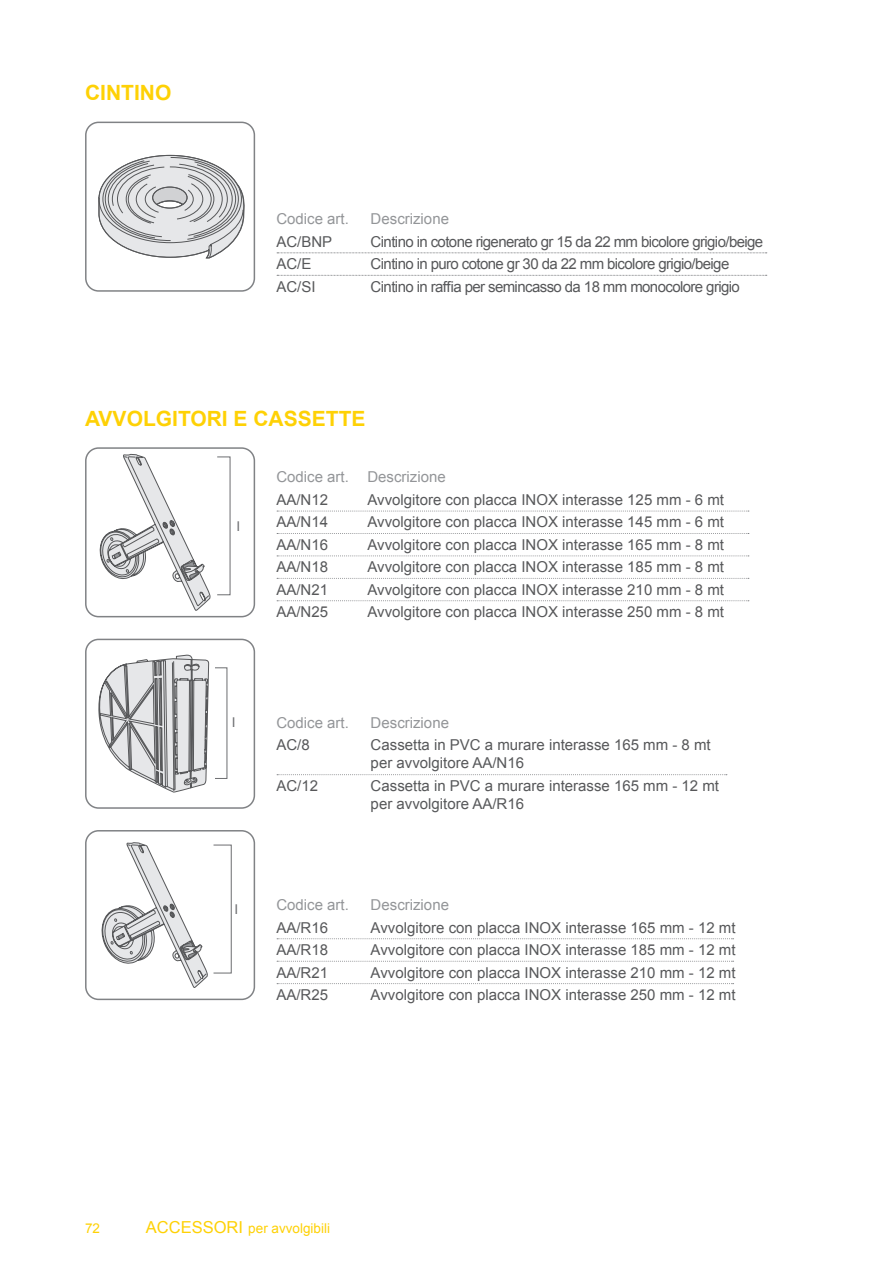
<style>
.page{position:relative;width:893px;height:1263px;background:#fff}
.page>*{position:absolute;margin:0;border:0;box-sizing:border-box;transform-origin:0 0}
.t1{font:700 21px "Arial";color:#fed105}
.t2{font:15px/22.5px "Arial";color:#57585a;text-align:justify}
.t3{font:15px "Arial";letter-spacing:-.04em;color:#57585a}
.t4{font:15px "Arial";color:#939598}
.t5{font:13.5px "Arial";color:#fed105}
.t6{font:13.5px "Arial";color:#6c6d70}
.s1{font-size:16.5px}
</style>
<div class="page">
<div style="left:85px;top:122px;width:170px;height:170px;border:2px solid #808285;border-radius:13px"></div>
<svg style="left:98px;top:155px;width:147px;height:103px"></svg>
<svg style="left:277px;top:252px;width:490px;height:1px"></svg>
<svg style="left:277px;top:275px;width:490px;height:1px"></svg>
<svg style="left:98px;top:654px;width:111px;height:138px"></svg>
<div style="left:85px;top:639px;width:170px;height:170px;border:2px solid #808285;border-radius:13px"></div>
<svg style="left:277px;top:774px;width:450px;height:1px"></svg>
<div style="left:85px;top:830px;width:170px;height:170px;border:2px solid #808285;border-radius:13px"></div>
<svg style="left:101px;top:842px;width:107px;height:146px"></svg>
<svg style="left:277px;top:938px;width:457px;height:1px"></svg>
<svg style="left:277px;top:961px;width:457px;height:1px"></svg>
<svg style="left:277px;top:983px;width:457px;height:1px"></svg>
<div style="left:85px;top:447px;width:170px;height:170px;border:2px solid #808285;border-radius:13px"></div>
<svg style="left:99px;top:454px;width:112px;height:157px"></svg>
<svg style="left:277px;top:511px;width:472px;height:1px"></svg>
<svg style="left:277px;top:533px;width:472px;height:1px"></svg>
<svg style="left:277px;top:555px;width:472px;height:1px"></svg>
<svg style="left:277px;top:600px;width:472px;height:1px"></svg>
<svg style="left:277px;top:578px;width:472px;height:1px"></svg>
<p class="t1" style="left:85px;top:79px;width:88px">CINTINO</p>
<p class="t4" style="left:276px;top:209px;width:74px">Codice art.</p>
<p class="t2" style="left:276px;top:230px;width:57px">AC/BNP</p>
<p class="t2" style="left:276px;top:253px;width:37px">AC/E</p>
<p class="t2" style="left:276px;top:275px;width:41px">AC/SI</p>
<p class="t4" style="left:371px;top:209px;width:80px">Descrizione</p>
<p class="t3" style="left:371px;top:232px;width:394px">Cintino in cotone rigenerato gr 15 da 22 mm bicolore grigio/beige</p>
<p class="t3" style="left:371px;top:254px;width:360px">Cintino in puro cotone gr 30 da 22 mm bicolore grigio/beige</p>
<p class="t3" style="left:371px;top:277px;width:371px">Cintino in raffia per semincasso da 18 mm monocolore grigio</p>
<p class="t1" style="left:85px;top:405px;width:282px">AVVOLGITORI E CASSETTE</p>
<p class="t6" style="left:236px;top:517px;width:5px">I</p>
<p class="t4" style="left:276px;top:467px;width:74px">Codice art.</p>
<p class="t2" style="left:276px;top:488px;width:53px">AA/N12<br>AA/N14<br>AA/N16<br>AA/N18<br>AA/N21</p>
<p class="t2" style="left:276px;top:601px;width:53px">AA/N25</p>
<p class="t4" style="left:367px;top:467px;width:80px">Descrizione</p>
<p class="t2" style="left:367px;top:488px;width:358px">Avvolgitore con placca INOX interasse 125 mm - 6 mt</p>
<p class="t2" style="left:367px;top:511px;width:358px">Avvolgitore con placca INOX interasse 145 mm - 6 mt</p>
<p class="t2" style="left:367px;top:533px;width:358px">Avvolgitore con placca INOX interasse 165 mm - 8 mt</p>
<p class="t2" style="left:367px;top:556px;width:358px">Avvolgitore con placca INOX interasse 185 mm - 8 mt</p>
<p class="t2" style="left:367px;top:578px;width:358px">Avvolgitore con placca INOX interasse 210 mm - 8 mt</p>
<p class="t2" style="left:367px;top:601px;width:358px">Avvolgitore con placca INOX interasse 250 mm - 8 mt</p>
<p class="t4" style="left:276px;top:713px;width:74px">Codice art.</p>
<p class="t2" style="left:276px;top:734px;width:35px">AC/8</p>
<p class="t2" style="left:276px;top:774px;width:43px">AC/12</p>
<p class="t6" style="left:232px;top:714px;width:5px">I</p>
<p class="t4" style="left:371px;top:713px;width:80px">Descrizione</p>
<p class="t2" style="left:371px;top:734px;width:342px">Cassetta in PVC a murare interasse 165 mm - 8 mt</p>
<p class="t2" style="left:371px;top:752px;width:155px">per avvolgitore AA/N16</p>
<p class="t2" style="left:371px;top:774px;width:350px">Cassetta in PVC a murare interasse 165 mm - 12 mt</p>
<p class="t2" style="left:371px;top:792px;width:155px">per avvolgitore AA/R16</p>
<p class="t4" style="left:276px;top:895px;width:74px">Codice art.</p>
<p class="t2" style="left:276px;top:916px;width:53px">AA/R16</p>
<p class="t2" style="left:276px;top:939px;width:53px">AA/R18</p>
<p class="t2" style="left:276px;top:961px;width:53px">AA/R21</p>
<p class="t2" style="left:276px;top:984px;width:53px">AA/R25</p>
<p class="t6" style="left:235px;top:900px;width:5px">I</p>
<p class="t4" style="left:371px;top:895px;width:80px">Descrizione</p>
<p class="t2" style="left:371px;top:916px;width:366px">Avvolgitore con placca INOX interasse 165 mm - 12 mt</p>
<p class="t2" style="left:371px;top:939px;width:366px">Avvolgitore con placca INOX interasse 185 mm - 12 mt</p>
<p class="t2" style="left:371px;top:961px;width:366px">Avvolgitore con placca INOX interasse 210 mm - 12 mt</p>
<p class="t2" style="left:371px;top:984px;width:366px">Avvolgitore con placca INOX interasse 250 mm - 12 mt</p>
<p class="t5" style="left:85px;top:1220px;width:17px">72</p>
<p class="t5" style="left:146px;top:1220px;width:186px"><span class="s1">ACCESSORI</span> per avvolgibili</p>
</div>
